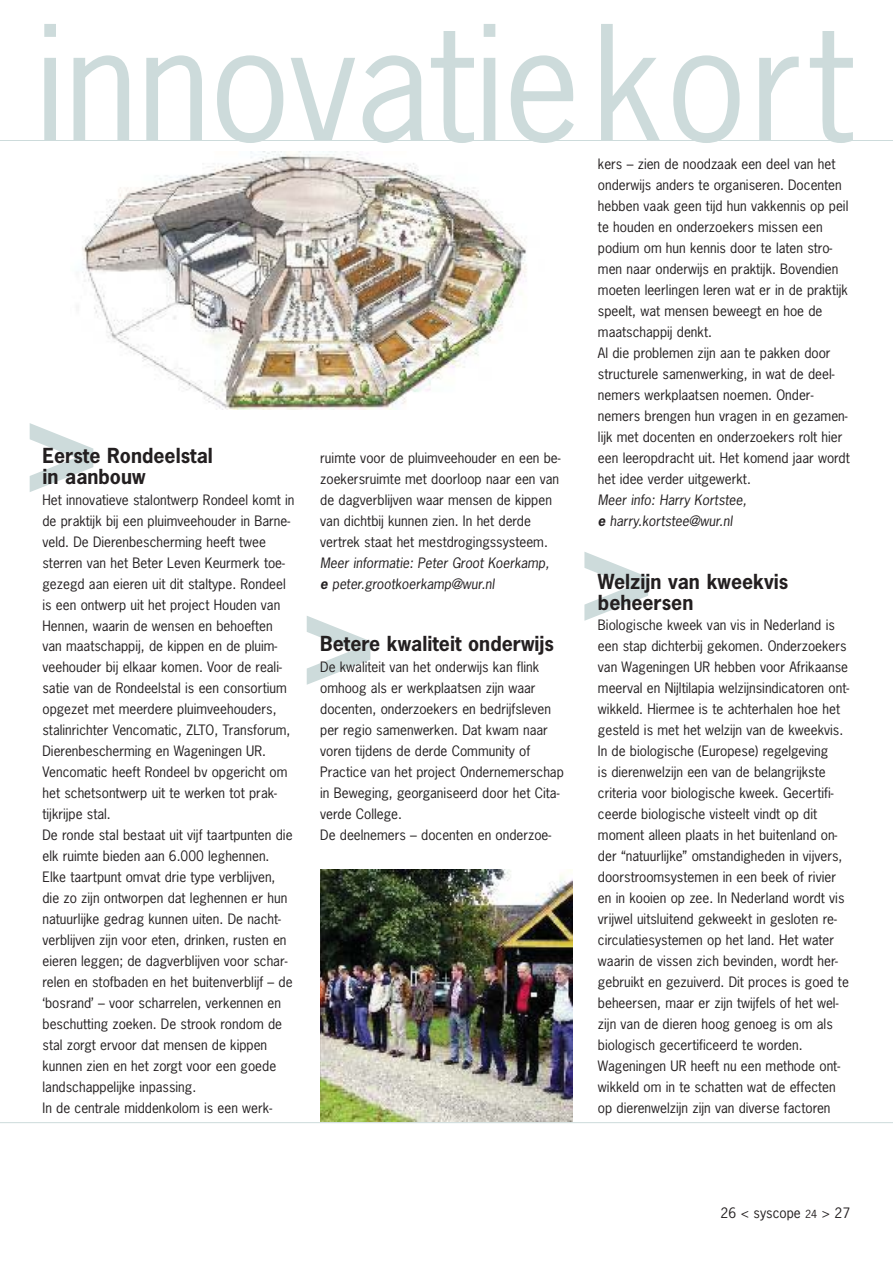
<style>
.page{position:relative;width:893px;height:1263px;background:#fff}
.page>*{position:absolute;margin:0;border:0;box-sizing:border-box;transform-origin:0 0}
.t1{font:150px "News Gothic";letter-spacing:-.005em;color:#cddbdb}
.t2{font:700 150px "News Gothic";color:#cddbdb}
.t3{font:700 19.5px/21px "News Gothic";color:#231f20}
.t4{font:13.5px/21px "News Gothic";color:#231f20}
.t5{font:italic 13.5px/21px "News Gothic";color:#231f20}
.s1{font-weight:700}
.s2{font-size:10.5px}
</style>
<div class="page">
<img style="left:320px;top:869px;width:252px;height:253px">
<hr style="left:0;top:140px;width:893px;height:1px;background:#cddbdb">
<hr style="left:0;top:1122px;width:893px;height:1px;background:#cddbdb">
<img style="left:82px;top:152px;width:445px;height:257px">
<h1 class="t1" style="left:35px;top:24px;width:820px">innovatiekort</h1>
<h1 class="t2" style="left:18px;top:378px;width:89px">&gt;</h1>
<h2 class="t3" style="left:43px;top:446px;width:172px">Eerste Rondeelstal in aanbouw</h2>
<p class="t4" style="left:43px;top:490px;width:253px">Het innovatieve stalontwerp Rondeel komt in de praktijk bij een pluimveehouder in Barne - veld. De Dierenbescherming heeft twee<br>ster ren van het Beter Leven Keurmerk toe - gezegd aan eieren uit dit staltype. Rondeel is een ontwerp uit het project Houden van Hennen, waarin de wensen en behoeften van maatschappij, de kippen en de pluim - veehouder bij elkaar komen. Voor de reali - satie van de Rondeelstal is een con sortium opgezet met meerdere pluim vee houders, stalin richter Vencomatic, ZLTO, Transforum, Dieren be scher ming en Wageningen UR.<br>Vencomatic heeft Rondeel bv opgericht om het schets ontwerp uit te werken tot prak - tijkrijpe stal.<br>De ronde stal bestaat uit vijf taartpunten die elk ruimte bieden aan 6.000 leghennen.<br>Elke taartpunt omvat drie type verblijven, die zo zijn ontworpen dat leghennen er hun natuurlijke gedrag kunnen uiten. De nacht - verblijven zijn voor eten, drinken, rusten en eieren leggen; de dagverblijven voor schar - relen en stofbaden en het buitenverblijf – de ‘bosrand’ – voor scharrelen, verkennen en beschutting zoeken. De strook rondom de stal zorgt ervoor dat mensen de kippen kunnen zien en het zorgt voor een goede landschappelijke inpassing.<br>In de centrale middenkolom is een werk -</p>
<p class="t4" style="left:598px;top:154px;width:253px">kers – zien de noodzaak een deel van het onderwijs anders te organiseren. Docenten hebben vaak geen tijd hun vakkennis op peil te houden en onderzoekers missen een podium om hun kennis door te laten stro - men naar onderwijs en praktijk. Bovendien moeten leerlingen leren wat er in de praktijk speelt, wat mensen beweegt en hoe de maatschappij denkt.<br>Al die problemen zijn aan te pakken door structurele samenwerking, in wat de deel - nemers werkplaatsen noemen. Onder - nemers brengen hun vragen in en geza men - lijk met docenten en onderzoekers rolt hier een leeropdracht uit. Het komend jaar wordt het idee verder uitgewerkt.</p>
<p class="t5" style="left:598px;top:490px;width:150px">Meer info: Harry Kortstee, <span class="s1">e</span> harry.kortstee@wur.nl</p>
<p class="t4" style="left:320px;top:448px;width:242px">ruimte voor de pluimveehouder en een be - zoekersruimte met doorloop naar een van de dagverblijven waar mensen de kippen van dichtbij kunnen zien. In het derde vertrek staat het mestdrogingssysteem.</p>
<p class="t5" style="left:320px;top:553px;width:231px">Meer informatie: Peter Groot Koerkamp, <span class="s1">e</span> peter.grootkoerkamp@wur.nl</p>
<h1 class="t2" style="left:295px;top:539px;width:367px">&gt; &gt;</h1>
<h2 class="t3" style="left:598px;top:572px;width:192px">Welzijn van kweekvis beheersen</h2>
<p class="t4" style="left:598px;top:616px;width:253px">Biologische kweek van vis in Nederland is een stap dichterbij gekomen. Onderzoekers van Wageningen UR hebben voor Afrikaanse meerval en Nijltilapia welzijnsindicatoren ont - wikkeld. Hiermee is te achterhalen hoe het gesteld is met het welzijn van de kweekvis.<br>In de biologische (Europese) regelgeving<br>is dierenwelzijn een van de belangrijkste criteria voor biologische kweek. Gecertifi - ceerde biologische visteelt vindt op dit moment alleen plaats in het buitenland on - der “natuurlijke” omstandigheden in vijvers, doorstroomsystemen in een beek of rivier en in kooien op zee. In Nederland wordt vis vrijwel uitsluitend gekweekt in gesloten re - circulatiesystemen op het land. Het water waarin de vissen zich bevinden, wordt her - gebruikt en gezuiverd. Dit proces is goed te beheersen, maar er zijn twijfels of het wel - zijn van de dieren hoog genoeg is om als biologisch gecertificeerd te worden.<br>Wageningen UR heeft nu een methode ont - wikkeld om in te schatten wat de effecten op dierenwelzijn zijn van diverse factoren</p>
<h2 class="t3" style="left:320px;top:635px;width:235px">Betere kwaliteit onderwijs</h2>
<p class="t4" style="left:320px;top:658px;width:245px">De kwaliteit van het onderwijs kan flink omhoog als er werkplaatsen zijn waar docenten, onderzoekers en bedrijfsleven per regio samenwerken. Dat kwam naar voren tijdens de derde Community of Practice van het project Ondernemerschap in Beweging, georganiseerd door het Cita - verde College.<br>De deelnemers – docenten en onderzoe -</p>
<p class="t4" style="left:721px;top:1204px;width:131px">26 &lt; syscope <span class="s2">24</span> &gt; 27</p>
</div>
